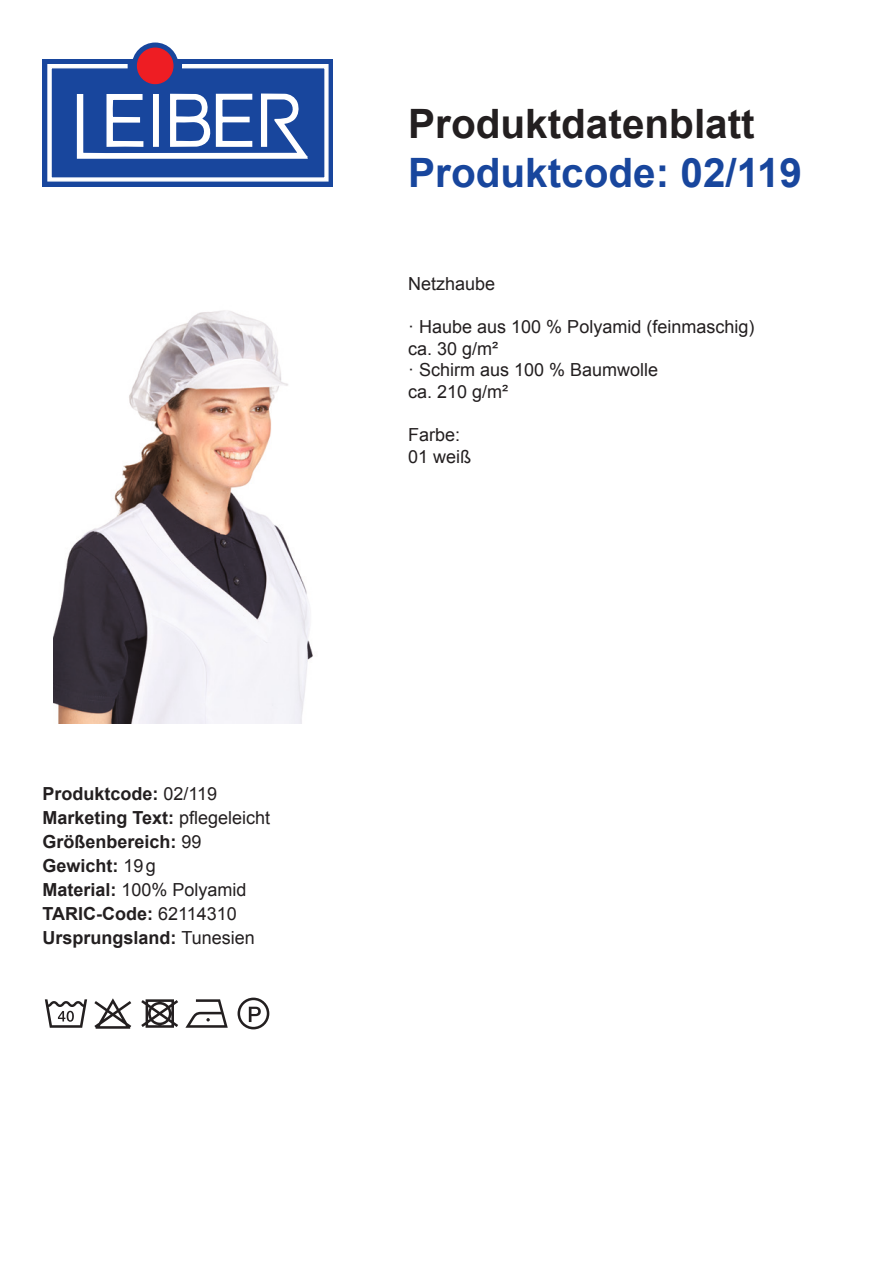
<style>
.page{position:relative;width:893px;height:1263px;background:#fff}
.page>*{position:absolute;margin:0;border:0;box-sizing:border-box;transform-origin:0 0}
.t1{font:700 40.5px "Arial";color:#18469d}
.t2{font:700 40.5px "Arial";color:#231f20}
.t3{font:700 18px/24px "Arial";color:#231f20}
.t4{font:18px/21.6px "Arial";color:#231f20}
.s1{font-weight:400}
</style>
<div class="page">
<div style="left:43px;top:59px;width:290px;height:127px;background:#18469d"></div>
<svg style="left:47px;top:64px;width:282px;height:118px"></svg>
<svg style="left:132px;top:43px;width:47px;height:46px"></svg>
<div style="left:138px;top:48px;width:35px;height:36px;background:#ee1d23;border-radius:50%"></div>
<div style="left:137px;top:48px;width:37px;height:36px;border:1px solid #ee1d23;border-radius:50%"></div>
<img style="left:53px;top:310px;width:260px;height:413px">
<svg style="left:45px;top:999px;width:42px;height:29px"></svg>
<svg style="left:94px;top:998px;width:37px;height:31px"></svg>
<svg style="left:141px;top:999px;width:37px;height:29px"></svg>
<svg style="left:185px;top:999px;width:43px;height:29px"></svg>
<svg style="left:238px;top:997px;width:31px;height:32px"></svg>
<p class="t3" style="left:43px;top:782px;width:229px">Produktcode: <span class="s1">02/119<br></span>Marketing Text: <span class="s1">pflegeleicht<br></span>Größenbereich: <span class="s1">99<br></span>Gewicht: <span class="s1">19g<br></span>Material: <span class="s1">100% Polyamid<br></span>TARIC-Code: <span class="s1">62114310<br></span>Ursprungsland: <span class="s1">Tunesien</span></p>
<h1 class="t2" style="left:408px;top:97px;width:348px">Produktdatenblatt</h1>
<h1 class="t1" style="left:408px;top:146px;width:395px">Produktcode: 02/119</h1>
<p class="t4" style="left:408px;top:273px;width:89px">Netzhaube</p>
<p class="t4" style="left:408px;top:316px;width:348px">· Haube aus 100 % Polyamid (feinmaschig) ca. 30 g/m²<br>· Schirm aus 100 % Baumwolle<br>ca. 210 g/m²</p>
<p class="t4" style="left:408px;top:424px;width:65px">Farbe:<br>01 weiß</p>
</div>
